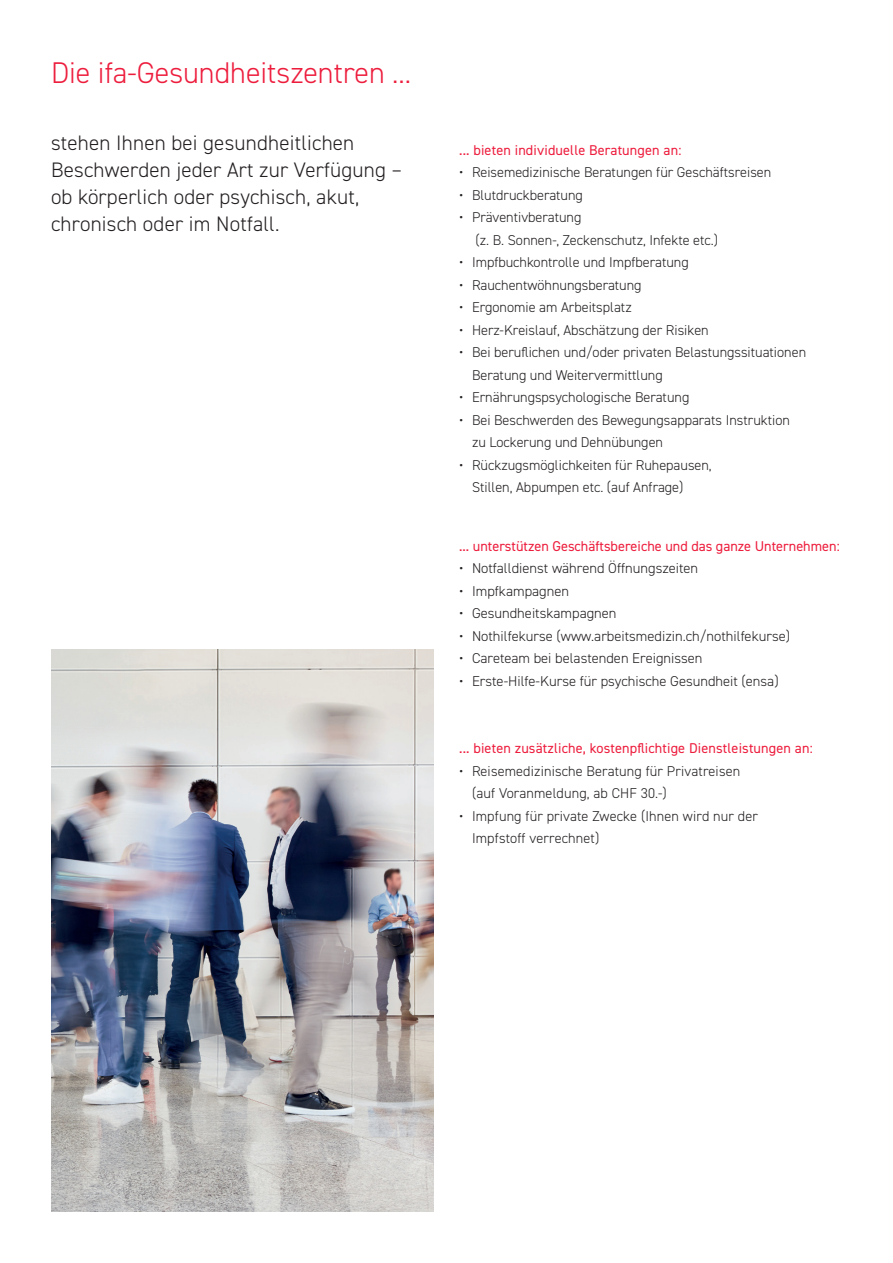
<style>
.page{position:relative;width:893px;height:1263px;background:#fff}
.page>*{position:absolute;margin:0;border:0;box-sizing:border-box;transform-origin:0 0}
.t1{font:300 30px "DIN2014";color:#ed1d3d}
.t2{font:300 21px/27px "DIN2014";letter-spacing:.01em;color:#231f20}
.t3{font:300 14.25px/22.5px "DIN2014";color:#231f20}
.t4{font:14.25px "DIN2014";letter-spacing:.01em;color:#ed1d3d}
</style>
<div class="page">
<img style="left:51px;top:650px;width:383px;height:562px">
<h1 class="t1" style="left:51px;top:54px;width:362px">Die ifa-Gesundheitszentren ...</h1>
<h2 class="t2" style="left:51px;top:129px;width:353px">stehen Ihnen bei gesundheitlichen Beschwerden jeder Art zur Verfügung – ob körperlich oder psychisch, akut, chronisch oder im Notfall.</h2>
<p class="t4" style="left:459px;top:141px;width:224px">... bieten individuelle Beratungen an:</p>
<p class="t3" style="left:459px;top:161px;width:314px">• Reisemedizinische Beratungen für Geschäftsreisen</p>
<p class="t3" style="left:459px;top:183px;width:125px">• Blutdruckberatung</p>
<p class="t3" style="left:476px;top:206px;width:244px;text-indent:-16px">• Präventivberatung<br>(z. B. Sonnen-, Zeckenschutz, Infekte etc.)</p>
<p class="t3" style="left:459px;top:251px;width:231px">• Impfbuchkontrolle und Impfberatung</p>
<p class="t3" style="left:459px;top:273px;width:184px">• Rauchentwöhnungsberatung</p>
<p class="t3" style="left:459px;top:296px;width:174px">• Ergonomie am Arbeitsplatz</p>
<p class="t3" style="left:459px;top:318px;width:251px">• Herz-Kreislauf, Abschätzung der Risiken</p>
<p class="t3" style="left:472px;top:341px;width:336px;text-indent:-13px">• Bei beruflichen und/oder privaten Belastungssituationen<br>Beratung und Weitervermittlung</p>
<p class="t3" style="left:459px;top:386px;width:232px">• Ernährungspsychologische Beratung</p>
<p class="t3" style="left:472px;top:408px;width:319px;text-indent:-13px">• Bei Beschwerden des Bewegungsapparats Instruktion zu Lockerung und Dehnübungen</p>
<p class="t3" style="left:472px;top:453px;width:241px;text-indent:-13px">• Rückzugsmöglichkeiten für Ruhepausen,<br>Stillen, Abpumpen etc. (auf Anfrage)</p>
<p class="t4" style="left:459px;top:537px;width:382px">... unterstützen Geschäftsbereiche und das ganze Unternehmen:</p>
<p class="t3" style="left:459px;top:557px;width:240px">• Notfalldienst während Öffnungszeiten</p>
<p class="t3" style="left:459px;top:579px;width:111px">• Impfkampagnen</p>
<p class="t3" style="left:459px;top:602px;width:159px">• Gesundheitskampagnen</p>
<p class="t3" style="left:459px;top:624px;width:332px">• Nothilfekurse (www.arbeitsmedizin.ch/nothilfekurse)</p>
<p class="t3" style="left:459px;top:647px;width:245px">• Careteam bei belastenden Ereignissen</p>
<p class="t3" style="left:459px;top:669px;width:321px">• Erste-Hilfe-Kurse für psychische Gesundheit (ensa)</p>
<p class="t4" style="left:459px;top:739px;width:355px">... bieten zusätzliche, kostenpflichtige Dienstleistungen an:</p>
<p class="t3" style="left:472px;top:759px;width:270px;text-indent:-13px">• Reisemedizinische Beratung für Privatreisen (auf Voranmeldung, ab CHF 30.-)</p>
<p class="t3" style="left:472px;top:804px;width:287px;text-indent:-13px">• Impfung für private Zwecke (Ihnen wird nur der<br>Impfstoff verrechnet)</p>
</div>
